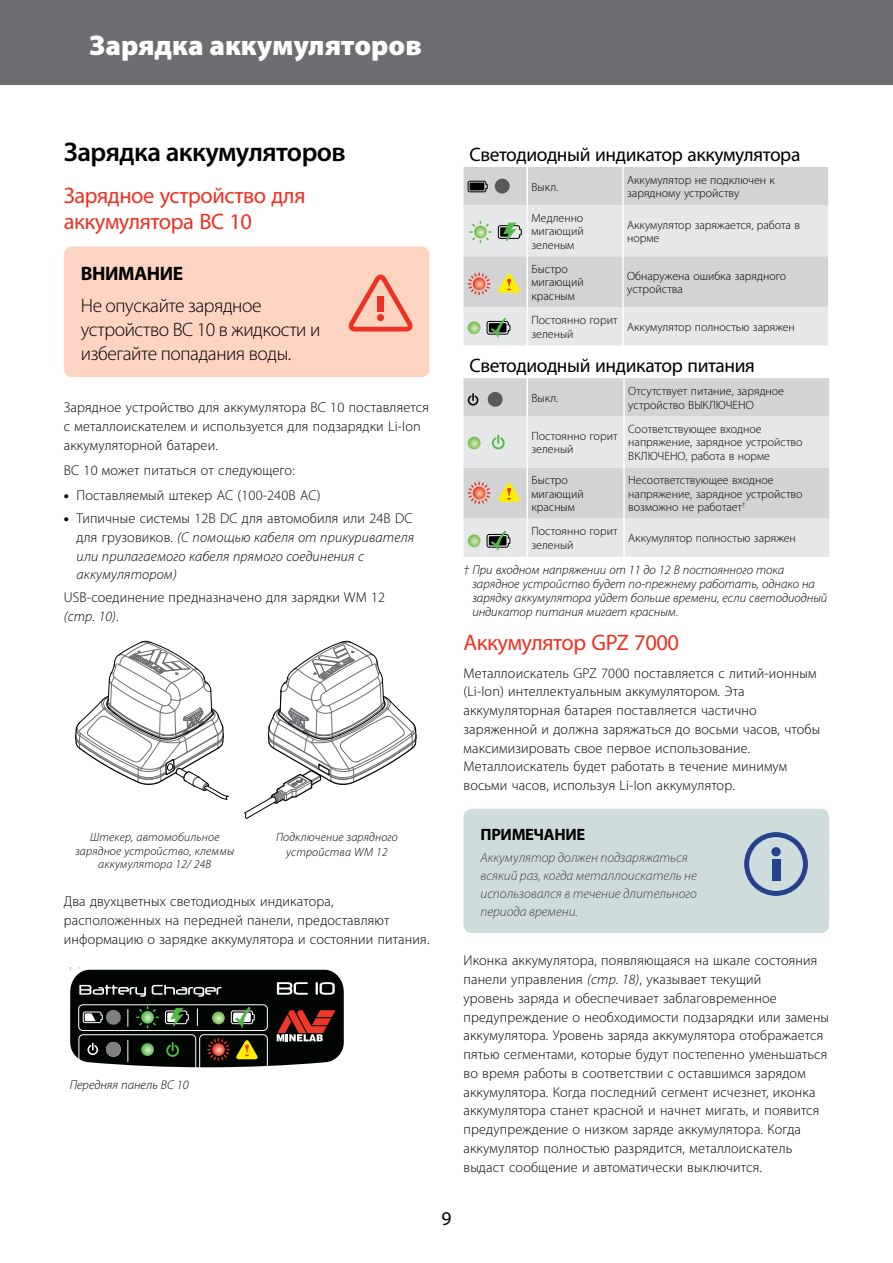
<style>
.page{position:relative;width:893px;height:1263px;background:#fff}
.page>*{position:absolute;margin:0;border:0;box-sizing:border-box;transform-origin:0 0}
.t1{font:900 28.5px "Myriad Pro";color:#fff}
.t2{font:600 27px "Myriad Pro";letter-spacing:-.02em;color:#000}
.t3{font:22.5px/25.5px "Myriad Pro";letter-spacing:-.02em;color:#ee3124}
.t4{font:300 19.5px/24px "Myriad Pro";letter-spacing:-.02em;color:#000}
.t5{font:19.5px "Myriad Pro";letter-spacing:-.02em;color:#000}
.t6{font:700 19.5px "Myriad Pro";letter-spacing:-.02em;color:#000}
.t7{font:700 16.5px "Myriad Pro";letter-spacing:-.02em;color:#000}
.t8{font:15.45px "Century";color:#ef3829;scale:2 1}
.t9{font:300 14.25px/18.8px "Myriad Pro";letter-spacing:.01em;color:#000}
.t10{font:italic 300 14.25px/18.8px "Myriad Pro";letter-spacing:.01em;color:#000}
.t11{font:italic 300 13.5px/18px "Myriad Pro";color:#414042}
.t12{font:italic 300 12.75px/14.2px "Myriad Pro";color:#000}
.t13{font:300 12px/13.5px "Myriad Pro";color:#000}
.t14{font:italic 300 12px/13.5px "Myriad Pro";letter-spacing:.015em;color:#000;text-align:center}
.s1{font-weight:900}
.s2{font-weight:900;font-style:normal}
.s3{font-style:normal}
.s4{font-style:italic}
</style>
<div class="page">
<div style="left:64px;top:246px;width:365px;height:131px;background:#fdd4c2;border-radius:9px"></div>
<svg style="left:348px;top:274px;width:65px;height:57px"></svg>
<div style="left:377px;top:314px;width:7px;height:7px;background:#ee3124;border-radius:50%"></div>
<div style="left:377px;top:296px;width:7px;height:15px;background:#ee3124"></div>
<svg style="left:75px;top:640px;width:154px;height:160px"></svg>
<svg style="left:244px;top:640px;width:173px;height:179px"></svg>
<svg style="left:70px;top:968px;width:274px;height:100px;background:#32312a"></svg>
<div style="left:463px;top:167px;width:365px;height:38px;background:#d1d3d4"></div>
<svg style="left:463px;top:205px;width:365px;height:141px;background:#dedfe0"></svg>
<hr style="left:526px;top:167px;width:2px;height:38px;background:#fff">
<hr style="left:622px;top:167px;width:2px;height:38px;background:#fff">
<hr style="left:526px;top:205px;width:2px;height:51px;background:#fff">
<hr style="left:622px;top:205px;width:2px;height:51px;background:#fff">
<hr style="left:526px;top:256px;width:2px;height:51px;background:#fff">
<hr style="left:622px;top:256px;width:2px;height:51px;background:#fff">
<hr style="left:526px;top:307px;width:2px;height:39px;background:#fff">
<hr style="left:622px;top:307px;width:2px;height:39px;background:#fff">
<div style="left:495px;top:179px;width:15px;height:15px;background:#58595b;border-radius:50%"></div>
<svg style="left:467px;top:181px;width:21px;height:11px"></svg>
<div style="left:470px;top:183px;width:14px;height:7px;background:#000"></div>
<svg style="left:468px;top:220px;width:54px;height:24px"></svg>
<svg style="left:467px;top:272px;width:24px;height:24px"></svg>
<svg style="left:498px;top:273px;width:22px;height:20px"></svg>
<svg style="left:468px;top:321px;width:12px;height:13px"></svg>
<svg style="left:486px;top:318px;width:25px;height:23px"></svg>
<div style="left:463px;top:378px;width:366px;height:38px;background:#d1d3d4"></div>
<svg style="left:463px;top:416px;width:366px;height:141px;background:#dee0e1"></svg>
<hr style="left:526px;top:378px;width:2px;height:38px;background:#fff">
<hr style="left:623px;top:378px;width:2px;height:38px;background:#fff">
<hr style="left:526px;top:416px;width:2px;height:51px;background:#fff">
<hr style="left:623px;top:416px;width:2px;height:51px;background:#fff">
<hr style="left:526px;top:467px;width:2px;height:51px;background:#fff">
<hr style="left:623px;top:467px;width:2px;height:51px;background:#fff">
<hr style="left:526px;top:518px;width:2px;height:39px;background:#fff">
<hr style="left:623px;top:518px;width:2px;height:39px;background:#fff">
<div style="left:488px;top:392px;width:15px;height:15px;background:#58595b;border-radius:50%"></div>
<svg style="left:468px;top:393px;width:10px;height:12px"></svg>
<svg style="left:468px;top:437px;width:12px;height:12px"></svg>
<svg style="left:492px;top:435px;width:13px;height:14px"></svg>
<svg style="left:467px;top:481px;width:24px;height:24px"></svg>
<svg style="left:498px;top:482px;width:22px;height:20px"></svg>
<svg style="left:468px;top:534px;width:12px;height:13px"></svg>
<svg style="left:486px;top:531px;width:25px;height:23px"></svg>
<div style="left:463px;top:809px;width:366px;height:124px;background:#cedddc;border-radius:9px"></div>
<svg style="left:744px;top:832px;width:64px;height:64px"></svg>
<div style="left:771px;top:847px;width:10px;height:9px;background:#25408f;border-radius:50%"></div>
<div style="left:772px;top:860px;width:8px;height:21px;background:#25408f"></div>
<div style="left:0;top:0;width:893px;height:85px;background:#6d6e71"></div>
<h1 class="t1" style="left:89px;top:30px;width:334px">Зарядка аккумуляторов</h1>
<h2 class="t2" style="left:64px;top:134px;width:284px">Зарядка аккумуляторов</h2>
<h3 class="t3" style="left:64px;top:182px;width:243px">Зарядное устройство для аккумулятора BC 10</h3>
<h3 class="t6" style="left:81px;top:260px;width:104px">ВНИМАНИЕ</h3>
<h3 class="t4" style="left:81px;top:294px;width:241px">Не опускайте зарядное устройство BC 10 в жидкости и избегайте попадания воды.</h3>
<p class="t9" style="left:64px;top:398px;width:367px">Зарядное устройство для аккумулятора BC 10 поставляется с металлоискателем и используется для подзарядки Li-Ion аккумуляторной батареи.</p>
<p class="t9" style="left:64px;top:461px;width:233px">BC 10 может питаться от следующего:</p>
<p class="t9" style="left:64px;top:486px;width:258px"><span class="s1">•</span> Поставляемый штекер AC (100-240В AC)</p>
<p class="t10" style="left:77px;top:509px;width:339px;text-indent:-13px"><span class="s2">•</span> <span class="s3">Типичные системы 12В DC для автомобиля или 24В DC для грузовиков.</span> (С помощью кабеля от прикуривателя или прилагаемого кабеля прямого соединения с аккумулятором)</p>
<p class="t9" style="left:64px;top:588px;width:323px">USB-соединение предназначено для зарядки WM 12 <span class="s4">(стр. 10)</span>.</p>
<p class="t14" style="left:75px;top:831px;width:160px">Штекер, автомобильное зарядное устройство, клеммы аккумулятора 12/ 24В</p>
<p class="t14" style="left:276px;top:830px;width:123px;line-height:14.2px">Подключение зарядного устройства WM 12</p>
<p class="t9" style="left:64px;top:892px;width:367px">Два двухцветных светодиодных индикатора, расположенных на передней панели, предоставляют информацию о зарядке аккумулятора и состоянии питания.</p>
<p class="t12" style="left:70px;top:1078px;width:120px">Передняя панель BC 10</p>
<p class="t8" style="left:242px;top:1037px;width:6px">!</p>
<h3 class="t5" style="left:469px;top:142px;width:332px">Светодиодный индикатор аккумулятора</h3>
<p class="t13" style="left:531px;top:180px;width:28px">Выкл.</p>
<p class="t13" style="left:627px;top:173px;width:149px">Аккумулятор не подключен к зарядному устройству</p>
<p class="t13" style="left:531px;top:211px;width:54px;text-align:justify">Медленно мигающий зеленым</p>
<p class="t13" style="left:627px;top:218px;width:174px">Аккумулятор заряжается, работа в норме</p>
<p class="t13" style="left:531px;top:262px;width:54px">Быстро мигающий красным</p>
<p class="t13" style="left:627px;top:269px;width:160px">Обнаружена ошибка зарядного устройства</p>
<p class="t13" style="left:531px;top:314px;width:88px">Постоянно горит зеленый</p>
<p class="t13" style="left:627px;top:320px;width:169px">Аккумулятор полностью заряжен</p>
<h3 class="t5" style="left:469px;top:354px;width:287px">Светодиодный индикатор питания</h3>
<p class="t13" style="left:531px;top:391px;width:28px">Выкл.</p>
<p class="t13" style="left:628px;top:384px;width:157px">Отсутствует питание, зарядное устройство ВЫКЛЮЧЕНО</p>
<p class="t13" style="left:531px;top:429px;width:88px">Постоянно горит зеленый</p>
<p class="t13" style="left:628px;top:422px;width:176px">Соответствующее входное напряжение, зарядное устройство<br>ВКЛЮЧЕНО, работа в норме</p>
<p class="t13" style="left:531px;top:473px;width:54px">Быстро мигающий красным</p>
<p class="t13" style="left:628px;top:473px;width:176px">Несоответствующее входное напряжение, зарядное устройство возможно не работает<sup>†</sup></p>
<p class="t13" style="left:531px;top:525px;width:88px">Постоянно горит зеленый</p>
<p class="t13" style="left:628px;top:532px;width:169px">Аккумулятор полностью заряжен</p>
<p class="t12" style="left:472px;top:562px;width:356px;text-indent:-9px">† При входном напряжении от 11 до 12 В постоянного тока зарядное устройство будет по-прежнему работать, однако на зарядку аккумулятора уйдет больше времени, если светодиодный индикатор питания мигает красным.</p>
<h3 class="t3" style="left:463px;top:630px;width:217px">Аккумулятор GPZ 7000</h3>
<p class="t9" style="left:463px;top:664px;width:358px">Металлоискатель GPZ 7000 поставляется с литий-ионным (Li-Ion) интеллектуальным аккумулятором. Эта аккумуляторная батарея поставляется частично заряженной и должна заряжаться до восьми часов, чтобы максимизировать свое первое использование.<br>Металлоискатель будет работать в течение минимум восьми часов, используя Li-Ion аккумулятор.</p>
<p class="t7" style="left:480px;top:823px;width:106px">ПРИМЕЧАНИЕ</p>
<p class="t11" style="left:480px;top:849px;width:218px">Аккумулятор должен подзаряжаться всякий раз, когда металлоискатель не использовался в течение длительного периода времени.</p>
<p class="t9" style="left:463px;top:951px;width:367px">Иконка аккумулятора, появляющаяся на шкале состояния панели управления <span class="s4">(стр. 18)</span>, указывает текущий<br>уровень заряда и обеспечивает заблаговременное предупреждение о необходимости подзарядки или замены аккумулятора. Уровень заряда аккумулятора отображается пятью сегментами, которые будут постепенно уменьшаться во время работы в соответствии с оставшимся зарядом аккумулятора. Когда последний сегмент исчезнет, иконка аккумулятора станет красной и начнет мигать, и появится предупреждение о низком заряде аккумулятора. Когда аккумулятор полностью разрядится, металлоискатель выдаст сообщение и автоматически выключится.</p>
<h3 class="t5" style="left:441px;top:1206px;width:12px">9</h3>
</div>
